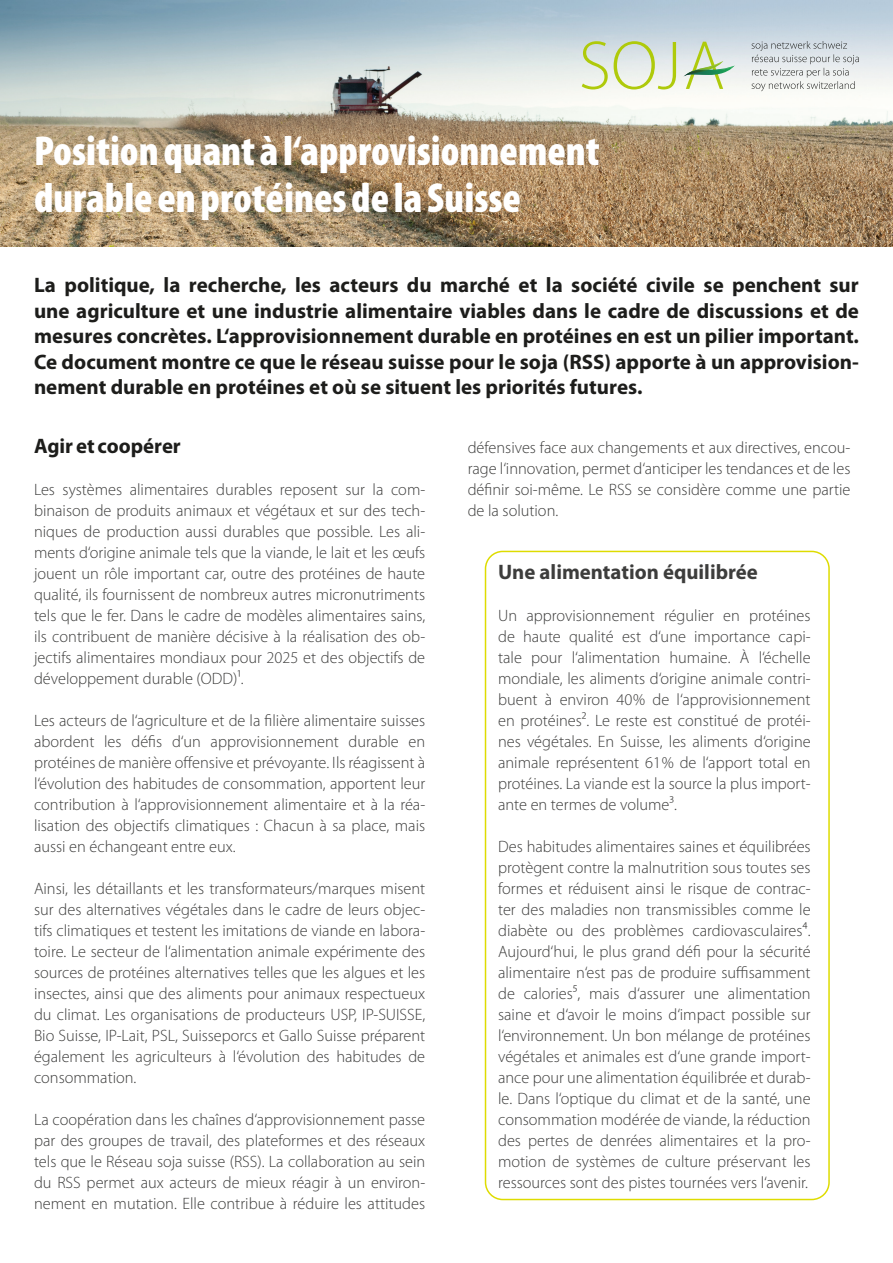
<style>
.page{position:relative;width:893px;height:1263px;background:#fff}
.page>*{position:absolute;margin:0;border:0;box-sizing:border-box;transform-origin:0 0}
.Text_in_Timeline_Kästli{font:900 condensed 42px/46.5px "Myriad Pro";color:#fff}
.Leadtext{font:700 21px/25.5px "Myriad Pro";color:#1d1d1b;text-align:justify}
.Fliesstext{font:700 21px "Myriad Pro";color:#3d3d3c}
.Text_in_Timeline_Kästli-2{font:700 21px "Myriad Pro";color:#1d1d1b}
.Fliesstext-2{font:300 16.5px/21px "Myriad Pro";color:#3d3d3c;text-align:justify}
</style>
<div class="page">
<div style="left:485px;top:551px;width:345px;height:649px;border:2px solid #dedc00;border-radius:17px"></div>
<img style="left:0;top:0;width:893px;height:247px">
<svg style="left:751px;top:41px;width:108px;height:50px"></svg>
<svg style="left:582px;top:41px;width:94px;height:48px"></svg>
<svg style="left:686px;top:42px;width:37px;height:47px"></svg>
<img style="left:683px;top:61px;width:40px;height:4px">
<img style="left:683px;top:65px;width:52px;height:12px">
<img style="left:684px;top:70px;width:25px;height:6px">
<img style="left:722px;top:66px;width:11px;height:4px">
<img style="left:698px;top:62px;width:24px;height:8px">
<p class="Text_in_Timeline_Kästli" style="left:34px;top:127px;width:567px">Position quant à l‘approvisionnement durable en protéines de la Suisse</p>
<p class="Leadtext" style="left:34px;top:272px;width:826px">La politique, la recherche, les acteurs du marché et la société civile se penchent sur une agriculture et une industrie alimentaire viables dans le cadre de discussions et de mesures concrètes. L‘approvisionnement durable en protéines en est un pilier important.<br>Ce document montre ce que le réseau suisse pour le soja (RSS) apporte à un approvision&shy;nement durable en protéines et où se situent les priorités futures.</p>
<p class="Text_in_Timeline_Kästli-2" style="left:34px;top:432px;width:148px">Agir et coopérer</p>
<p class="Fliesstext-2" style="left:34px;top:479px;width:393px">Les systèmes alimentaires durables reposent sur la com&shy;binaison de produits animaux et végétaux et sur des tech&shy;niques de production aussi durables que possible. Les ali&shy;ments d‘origine animale tels que la viande, le lait et les œufs jouent un rôle important car, outre des protéines de haute qualité, ils fournissent de nombreux autres micronutriments tels que le fer. Dans le cadre de modèles alimentaires sains, ils contribuent de manière décisive à la réalisation des ob&shy;jectifs alimentaires mondiaux pour 2025 et des objectifs de développement durable (ODD)¹.</p>
<p class="Fliesstext-2" style="left:34px;top:710px;width:393px">Les acteurs de l‘agriculture et de la filière alimentaire suisses abordent les défis d‘un approvisionnement durable en protéines de manière offensive et prévoyante. Ils réagissent à l‘évolution des habitudes de consommation, apportent leur contribution à l‘approvisionnement alimentaire et à la réa&shy;lisation des objectifs climatiques : Chacun à sa place, mais aussi en échangeant entre eux.</p>
<p class="Fliesstext-2" style="left:34px;top:878px;width:393px">Ainsi, les détaillants et les transformateurs/marques misent sur des alternatives végétales dans le cadre de leurs objec&shy;tifs climatiques et testent les imitations de viande en labora&shy;toire. Le secteur de l‘alimentation animale expérimente des sources de protéines alternatives telles que les algues et les insectes, ainsi que des aliments pour animaux respectueux du climat. Les organisations de producteurs USP, IP-SUISSE, Bio Suisse, IP-Lait, PSL, Suisseporcs et Gallo Suisse préparent également les agriculteurs à l‘évolution des habitudes de consommation.</p>
<p class="Fliesstext-2" style="left:34px;top:1109px;width:393px">La coopération dans les chaînes d‘approvisionnement passe par des groupes de travail, des plateformes et des réseaux tels que le Réseau soja suisse (RSS). La collaboration au sein du RSS permet aux acteurs de mieux réagir à un environ&shy;nement en mutation. Elle contribue à réduire les attitudes</p>
<p class="Fliesstext-2" style="left:468px;top:437px;width:384px">défensives face aux changements et aux directives, encou&shy;rage l‘innovation, permet d‘anticiper les tendances et de les définir soi-même. Le RSS se considère comme une partie de la solution.</p>
<p class="Fliesstext" style="left:498px;top:558px;width:261px">Une alimentation équilibrée</p>
<p class="Fliesstext-2" style="left:498px;top:605px;width:314px">Un approvisionnement régulier en protéines de haute qualité est d‘une importance capi&shy;tale pour l‘alimentation humaine. À l‘échelle mondiale, les aliments d‘origine animale contri&shy;buent à environ 40% de l‘approvisionnement en protéines². Le reste est constitué de protéi&shy;nes végétales. En Suisse, les aliments d‘origine animale représentent 61% de l‘apport total en protéines. La viande est la source la plus import&shy;ante en termes de volume³.</p>
<p class="Fliesstext-2" style="left:498px;top:836px;width:314px">Des habitudes alimentaires saines et équilibrées protègent contre la malnutrition sous toutes ses formes et réduisent ainsi le risque de contrac&shy;ter des maladies non transmissibles comme le diabète ou des problèmes cardiovasculaires⁴.<br>Aujourd‘hui, le plus grand défi pour la sécurité alimentaire n‘est pas de produire suffisamment de calories⁵, mais d‘assurer une alimentation saine et d‘avoir le moins d‘impact possible sur l‘environnement. Un bon mélange de protéines végétales et animales est d‘une grande import&shy;ance pour une alimentation équilibrée et durab&shy;le. Dans l‘optique du climat et de la santé, une consommation modérée de viande, la réduction des pertes de denrées alimentaires et la pro&shy;motion de systèmes de culture préservant les ressources sont des pistes tournées vers l‘avenir.</p>
</div>
